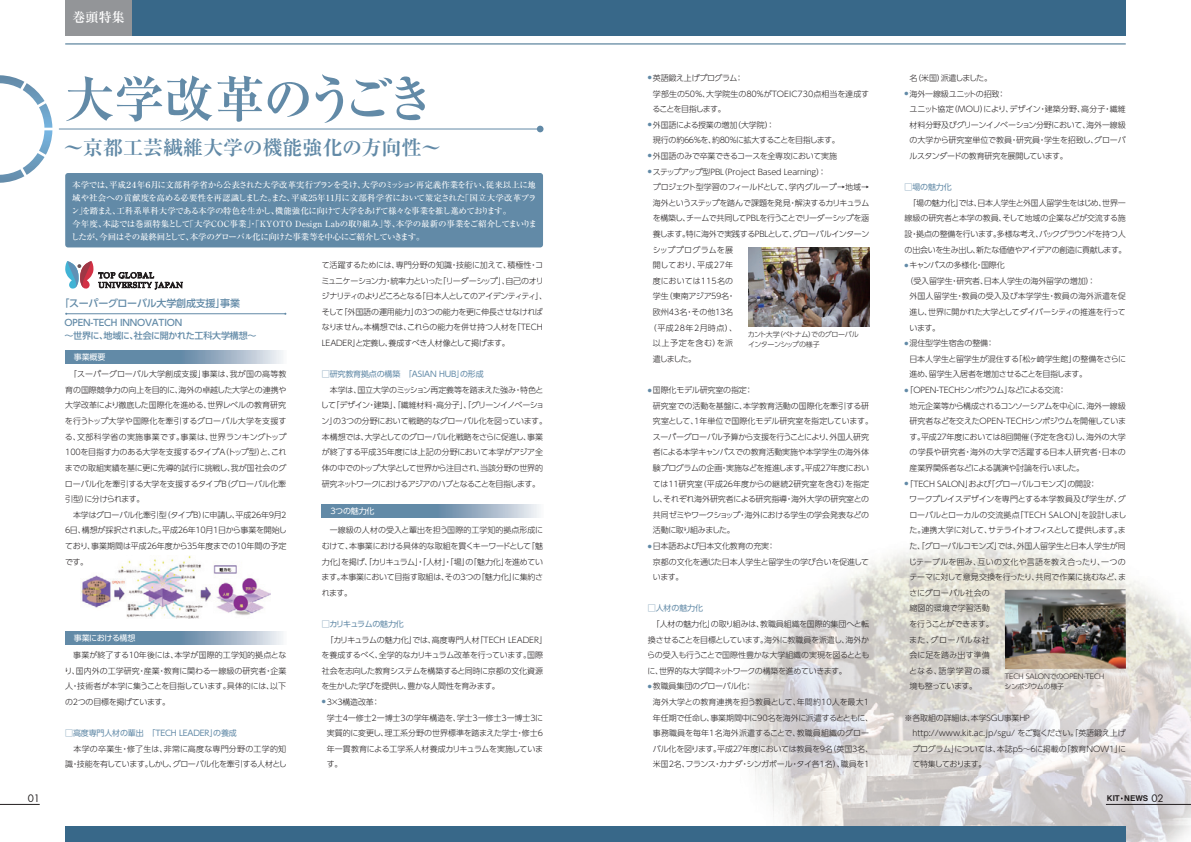
<style>
.page{position:relative;width:1191px;height:842px;background:#fff}
.page>*{position:absolute;margin:0;border:0;box-sizing:border-box;transform-origin:0 0}
.t1{font:50px "Ryumin Pro Bold 90 pv RKSJ H";letter-spacing:-.02em;color:#628aa7}
.t2{font:20px "Ryumin Pro Bold 90 pv RKSJ H";color:#628aa7}
.t3{font:13px "Ryumin Pro Bold 90 pv RKSJ H";color:#fff}
.t4{font:10px "UD Shin Go Pro Medium 90 pv RKSJ H";letter-spacing:-.02em;color:#628aa7}
.t5{font:10px "Futura";color:#231f20}
.t6{font:9px/13px "UD Shin Go Pro Medium 90 pv RKSJ H";letter-spacing:-.02em;color:#628aa7}
.t7{font:8.5px/13px "Ryumin Pro Medium 90 pv RKSJ H";letter-spacing:-.045em;color:#fff}
.t8{font:8px/15.6px "UD Shin Go Pro Light 90 pv RKSJ H";letter-spacing:-.025em;color:#231f20}
.t9{font:8px "UD Shin Go Pro Regular 90 pv RKSJ H";letter-spacing:-.02em;color:#628aa7}
.t10{font:8px "UD Shin Go Pro Light 90 pv RKSJ H";letter-spacing:-.045em;color:#231f20}
.t11{font:8px/15.6px "UD Shin Go Pro Light 90 pv RKSJ H";letter-spacing:-.055em;color:#231f20}
.t12{font:8px "UD Shin Go Pro Light 90 pv RKSJ H";letter-spacing:-.05em;color:#231f20}
.t13{font:8px "UD Shin Go Pro Light 90 pv RKSJ H";letter-spacing:-.06em;color:#231f20}
.t14{font:8px "UD Shin Go Pro Light 90 pv RKSJ H";letter-spacing:.005em;color:#231f20}
.t15{font:8px "UD Shin Go Pro Light 90 pv RKSJ H";letter-spacing:-.085em;color:#231f20}
.t16{font:8px "UD Shin Go Pro Light 90 pv RKSJ H";color:#231f20}
.t17{font:8px "UD Shin Go Pro Light 90 pv RKSJ H";letter-spacing:.05em;color:#231f20}
.t18{font:8px "UD Shin Go Pro Light 90 pv RKSJ H";letter-spacing:-.12em;color:#231f20}
.t19{font:8px "UD Shin Go Pro Light 90 pv RKSJ H";letter-spacing:.01em;color:#231f20}
.t20{font:8px "UD Shin Go Pro Regular 90 pv RKSJ H";letter-spacing:-.075em;color:#628aa7}
.t21{font:8px "UD Shin Go Pro Light 90 pv RKSJ H";letter-spacing:.025em;color:#231f20}
.t22{font:8px "UD Shin Go Pro Light 90 pv RKSJ H";letter-spacing:.065em;color:#231f20}
.t23{font:8px "UD Shin Go Pro Regular 90 pv RKSJ H";letter-spacing:-.02em;color:#fff}
.t24{font:700 8px "Helvetica";color:#231f20}
.t25{font:8px "UD Shin Go Pro Regular 90 pv RKSJ H";letter-spacing:-.05em;color:#fff}
.t26{font:7px/10px "UD Shin Go Pro Light 90 pv RKSJ H";letter-spacing:-.04em;color:#231f20}
.t27{font:7px/10px "UD Shin Go Pro Light 90 pv RKSJ H";letter-spacing:-.02em;color:#231f20}
.s1{font-family:"Futura";font-weight:400;font-size:10px}
</style>
<div class="page">
<img style="left:741px;top:540px;width:450px;height:302px">
<hr style="left:1106px;top:804px;width:85px;height:1px;background:#231f20">
<hr style="left:0;top:804px;width:40px;height:1px;background:#231f20">
<img style="left:81px;top:555px;width:189px;height:63px">
<div style="left:65px;top:173px;width:478px;height:74px;background:#628aa7;border-radius:3px"></div>
<div style="left:65px;top:0;width:1060px;height:35px;background:#386889"></div>
<div style="left:65px;top:826px;width:1060px;height:16px;background:#386889"></div>
<div style="left:65px;top:0;width:67px;height:35px;background:#939598"></div>
<hr style="left:65px;top:43px;width:1060px;height:1px;background:#386889">
<svg style="left:0;top:75px;width:52px;height:108px"></svg>
<hr style="left:59px;top:129px;width:481px;height:1px;background:#628aa7">
<svg style="left:537px;top:126px;width:6px;height:6px"></svg>
<svg style="left:65px;top:261px;width:117px;height:28px"></svg>
<hr style="left:66px;top:314px;width:219px;height:1px;background:#628aa7">
<svg style="left:65px;top:350px;width:218px;height:13px;background:#82a0b8"></svg>
<svg style="left:65px;top:631px;width:218px;height:14px;background:#82a0b8"></svg>
<svg style="left:322px;top:504px;width:217px;height:13px;background:#82a0b8"></svg>
<img style="left:748px;top:247px;width:121px;height:80px">
<img style="left:1004px;top:589px;width:122px;height:80px">
<h3 class="t3" style="left:73px;top:13px;width:53px">巻頭特集</h3>
<h1 class="t1" style="left:64px;top:80px;width:373px">大学改革のうごき</h1>
<h2 class="t2" style="left:64px;top:140px;width:379px">～京都工芸繊維大学の機能強化の方向性～</h2>
<p class="t7" style="left:71px;top:179px;width:467px">本学では、平成２４年６月に文部科学省から公表された大学改革実行プランを受け、大学のミッション再定義作業を行い、従来以上に地域や社会への貢献度を高める必要性を再認識しました。また、平成25年11月に文部科学省において策定された「国立大学改革プラン」を踏まえ、工科系単科大学である本学の特色を生かし、機能強化に向けて大学をあげて様々な事業を推し進めております。<br>今年度、本誌では巻頭特集として「大学ＣＯＣ事業」・「KYOTO Design Labの取り組み」等、本学の最新の事業をご紹介してまいりましたが、今回はその最終回として、本学のグローバル化に向けた事業等を中心にご紹介していきます。</p>
<p class="t4" style="left:60px;top:299px;width:182px">「スーパーグローバル大学創成支援」事業</p>
<p class="t6" style="left:64px;top:318px;width:193px">OPEN-TECH INNOVATION<br>～世界に、地域に、社会に開かれた工科大学構想～</p>
<p class="t8" style="left:64px;top:368px;width:226px;text-indent:6px">「スーパーグローバル大学創成支援」事業は、我が国の高等教育の国際競争力の向上を目的に、海外の卓越した大学との連携や大学改革により徹底した国際化を進める、世界レベルの教育研究を行うトップ大学や国際化を牽引するグローバル大学を支援する、文部科学省の実施事業です。事業は、世界ランキングトップ<br>100を目指す力のある大学を支援するタイプA（トップ型）と、これまでの取組実績を基に更に先導的試行に挑戦し、我が国社会のグローバル化を牽引する大学を支援するタイプB（グローバル化牽引型）に分けられます。<br>　本学はグローバル化牽引型（タイプＢ）に申請し、平成２６年９月２<br>６日、構想が採択されました。平成２６年１０月１日から事業を開始しており、事業期間は平成２６年度から３５年度までの１０年間の予定です。</p>
<p class="t23" style="left:74px;top:354px;width:33px">事業概要</p>
<p class="t25" style="left:74px;top:635px;width:63px">事業における構想</p>
<p class="t8" style="left:64px;top:648px;width:223px;text-align:justify">　事業が終了する１０年後には、本学が国際的工学知的拠点となり、国内外の工学研究・産業・教育に関わる一線級の研究者・企業人・技術者が本学に集うことを目指しています。具体的には、以下の２つの目標を掲げています。</p>
<p class="t9" style="left:65px;top:730px;width:173px">□高度専門人材の輩出　「TECH LEADER」の養成</p>
<p class="t8" style="left:65px;top:742px;width:223px">　本学の卒業生・修了生は、非常に高度な専門分野の工学的知識・技能を有しています。しかし、グローバル化を牽引する人材とし</p>
<p class="t8" style="left:321px;top:258px;width:227px">て活躍するためには、専門分野の知識・技能に加えて、積極性・コミュニケーション力・統率力といった「リーダーシップ」、自己のオリジナリティのよりどころとなる「日本人としてのアイデンティティ」、そして「外国語の運用能力」の3つの能力を更に伸長させなければなりません。本構想では、これらの能力を併せ持つ人材を「TECH LEADER」と定義し、養成すべき人材像として掲げます。</p>
<p class="t9" style="left:322px;top:371px;width:163px">□研究教育拠点の構築　「ASIAN HUB」の形成</p>
<p class="t8" style="left:321px;top:383px;width:224px">　本学は、国立大学のミッション再定義等を踏まえた強み・特色として「デザイン・建築」「繊維材料</p>
<p class="t8" style="left:393px;top:399px;width:9px">、</p>
<p class="t15" style="left:430px;top:402px;width:115px">・高分子」「グリーンイノベーショ</p>
<p class="t8" style="left:321px;top:399px;width:227px;text-indent:142px">、<br>ン」の3つの分野において戦略的なグローバル化を図っています。本構想では、大学としてのグローバル化戦略をさらに促進し、事業が終了する平成35年度には上記の分野において本学がアジア全体の中でのトップ大学として世界から注目され、当該分野の世界的研究ネットワークにおけるアジアのハブとなることを目指します。</p>
<p class="t8" style="left:321px;top:524px;width:223px;text-align:justify">　一線級の人材の受入と輩出を担う国際的工学知的拠点形成にむけて、本事業における具体的な取組を貫くキーワードとして「魅力化」を掲げ、「カリキュラム」・「人材」・「場」の「魅力化」を進めています。本事業において目指す取組は、その３つの「魅力化」に集約されます。</p>
<p class="t20" style="left:322px;top:621px;width:84px">□カリキュラムの魅力化</p>
<p class="t8" style="left:322px;top:633px;width:227px;text-indent:4px">「カリキュラムの魅力化」では、高度専門人材「TECH LEADER」を養成するべく、全学的なカリキュラム改革を行っています。国際社会を志向した教育システムを構築すると同時に京都の文化資源を生かした学びを提供し、豊かな人間性を育みます。</p>
<p class="t8" style="left:327px;top:695px;width:218px;text-indent:-5px"><sup>●</sup>３×３構造改革：<br>学士4一修士2一博士3の学年構造を、学士3一修士3一博士3に実質的に変更し、理工系分野の世界標準を踏まえた学士・修士6年一貫教育による工学系人材養成カリキュラムを実施しています。</p>
<p class="t23" style="left:329px;top:508px;width:47px">３つの魅力化</p>
<p class="t8" style="left:652px;top:71px;width:218px;text-indent:-5px"><sup>●</sup> 英語鍛え上げプログラム：<br>学部生の５０％、大学院生の８０％がTOEIC730点相当を達成することを目指します。</p>
<p class="t11" style="left:653px;top:118px;width:188px;text-indent:-5px"><sup>●</sup> 外国語による授業の増加（大学院）：<br>現行の約６６％を、約８０％に拡大することを目指します。</p>
<p class="t8" style="left:648px;top:149px;width:191px"><sup>●</sup> 外国語のみで卒業できるコースを全専攻において実施</p>
<p class="t8" style="left:648px;top:165px;width:179px"><sup>●</sup> ステップアップ型PBL（Project Based Learning）：</p>
<p class="t10" style="left:653px;top:184px;width:218px">プロジェクト型学習のフィールドとして、学内グループ→地域→</p>
<p class="t13" style="left:653px;top:200px;width:218px">海外というステップを踏んで課題を発見・解決するカリキュラム</p>
<p class="t10" style="left:652px;top:215px;width:218px">を構築し、チームで共同してPBLを行うことでリーダーシップを涵</p>
<p class="t12" style="left:653px;top:231px;width:218px">養します。特に海外で実践するPBLとして、グローバルインターン</p>
<p class="t21" style="left:652px;top:247px;width:82px">シッププログラムを展</p>
<p class="t8" style="left:653px;top:258px;width:82px">開しており、平成２７年</p>
<p class="t19" style="left:653px;top:278px;width:82px">度においては115名の</p>
<p class="t12" style="left:653px;top:293px;width:84px">学生（東南アジア５９名・</p>
<p class="t16" style="left:653px;top:309px;width:82px">欧州43名・その他１３名</p>
<p class="t17" style="left:649px;top:325px;width:90px">（平成28年2月時点）、</p>
<p class="t22" style="left:653px;top:340px;width:82px">以上予定を含む）を派</p>
<p class="t8" style="left:653px;top:352px;width:45px">遣しました。</p>
<p class="t8" style="left:652px;top:383px;width:222px;text-indent:-4px"><sup>●</sup> 国際化モデル研究室の指定：<br>研究室での活動を基盤に、本学教育活動の国際化を牽引する研究室として、１年単位で国際化モデル研究室を指定しています。スーパーグローバル予算から支援を行うことにより、外国人研究者による本学キャンパスでの教育活動実施や本学学生の海外体験プログラムの企画・実施などを推進します。平成２７年度においては１１研究室（平成２６年度からの継続２研究室を含む）を指定し、それぞれ海外研究者による研究指導・海外大学の研究室との共同ゼミやワークショップ・海外における学生の学会発表などの活動に取り組みました。</p>
<p class="t8" style="left:653px;top:539px;width:218px;text-indent:-5px"><sup>●</sup> 日本語および日本文化教育の充実：<br>京都の文化を通じた日本人学生と留学生の学び合いを促進しています。</p>
<p class="t9" style="left:648px;top:605px;width:57px">□人材の魅力化</p>
<p class="t8" style="left:647px;top:617px;width:223px;text-align:justify;text-indent:5px">「人材の魅力化」の取り組みは、教職員組織を国際的集団へと転換させることを目標としています。海外に教職員を派遣し、海外からの受入も行うことで国際性豊かな大学組織の実現を図るとともに、世界的な大学間ネットワークの構築を進めていきます。</p>
<p class="t8" style="left:653px;top:680px;width:222px;text-indent:-5px"><sup>●</sup> 教職員集団のグローバル化：<br>海外大学との教育連携を担う教員として、年間約10人を最大1年任期で任命し、事業期間中に90名を海外に派遣するとともに、事務職員を毎年1名海外派遣することで、教職員組織のグローバル化を図ります。平成２７年度においては教員を９名（英国３名、米国２名、フランス・カナダ・シンガポール・タイ各１名）、職員を１</p>
<p class="t26" style="left:748px;top:330px;width:112px">カント大学（ベトナム）でのグローバルインターンシップの様子</p>
<p class="t18" style="left:909px;top:75px;width:84px">名（米国）派遣しました。</p>
<p class="t8" style="left:909px;top:87px;width:218px;text-indent:-5px"><sup>●</sup> 海外一線級ユニットの招致：<br>ユニット協定（MOU）により、デザイン・建築分野、高分子・繊維材料分野及びグリーンイノベーション分野において、海外一線級の大学から研究室単位で教員・研究員・学生を招致し、グローバルスタンダードの教育研究を展開しています。</p>
<p class="t9" style="left:904px;top:184px;width:49px">□場の魅力化</p>
<p class="t8" style="left:904px;top:196px;width:223px;text-align:center">「場の魅力化」では、日本人学生と外国人留学生をはじめ、世界一線級の研究者と本学の教員、そして地域の企業などが交流する施設・拠点の整備を行います。多様な考え、バックグラウンドを持つ人の出会いを生み出し、新たな価値やアイデアの創造に貢献します。</p>
<p class="t8" style="left:904px;top:258px;width:102px"><sup>●</sup> キャンパスの多様化・国際化</p>
<p class="t8" style="left:905px;top:274px;width:191px">（受入留学生・研究者、日本人学生の海外留学の増加）：</p>
<p class="t14" style="left:909px;top:293px;width:218px">外国人留学生・教員の受入及び本学学生・教員の海外派遣を促</p>
<p class="t8" style="left:909px;top:305px;width:218px">進し、世界に開かれた大学としてダイバーシティの推進を行って</p>
<p class="t8" style="left:909px;top:321px;width:32px">います。</p>
<p class="t8" style="left:909px;top:336px;width:218px;text-indent:-5px"><sup>●</sup> 混住型学生宿舎の整備：<br>日本人学生と留学生が混住する「松ヶ崎学生館」の整備をさらに進め、留学生入居者を増加させることを目指します。</p>
<p class="t8" style="left:909px;top:383px;width:218px;text-indent:-5px"><sup>●</sup>「OPEN-TECHシンポジウム」などによる交流：<br>地元企業等から構成されるコンソーシアムを中心に、海外一線級研究者などを交えたOPEN-TECHシンポジウムを開催しています。平成２７年度においては８回開催（予定を含む）し、海外の大学の学長や研究者・海外の大学で活躍する日本人研究者・日本の産業界関係者などによる講演や討論を行いました。</p>
<p class="t8" style="left:908px;top:477px;width:219px;text-indent:-4px"><sup>●</sup>「TECH SALON」および「グローバルコモンズ」の開設：<br>ワークプレイスデザインを専門とする本学教員及び学生が、グローバルとローカルの交流拠点「TECH SALON」を設計しました。連携大学に対して、サテライトオフィスとして提供します。また、「グローバルコモンズ」では、外国人留学生と日本人学生が同じテーブルを囲み、互いの文化や言語を教え合ったり、一つのテーマに対して意見交換を行ったり、共同で作業に挑むなど、まさにグローバル社会の<br>縮図的環境で学習活動<br>を行うことができます。<br>また、グローバルな社<br>会に足を踏み出す準備<br>となる、語学学習の環<br>境も整っています。</p>
<p class="t8" style="left:912px;top:711px;width:215px;text-indent:-8px">※各取組の詳細は、本学ＳＧＵ事業ＨＰhttp://www.kit.ac.jp/sgu/ をご覧ください。「英語鍛え上げプログラム」については、本誌ｐ５～６に掲載の「教育NOW１」にて特集しております。</p>
<p class="t27" style="left:1004px;top:672px;width:101px">TECH SALONでのOPEN-TECHシンポジウムの様子</p>
<p class="t5" style="left:28px;top:794px;width:14px">01</p>
<p class="t24" style="left:1106px;top:795px;width:58px">KIT NEWS <span class="s1">02</span></p>
</div>
